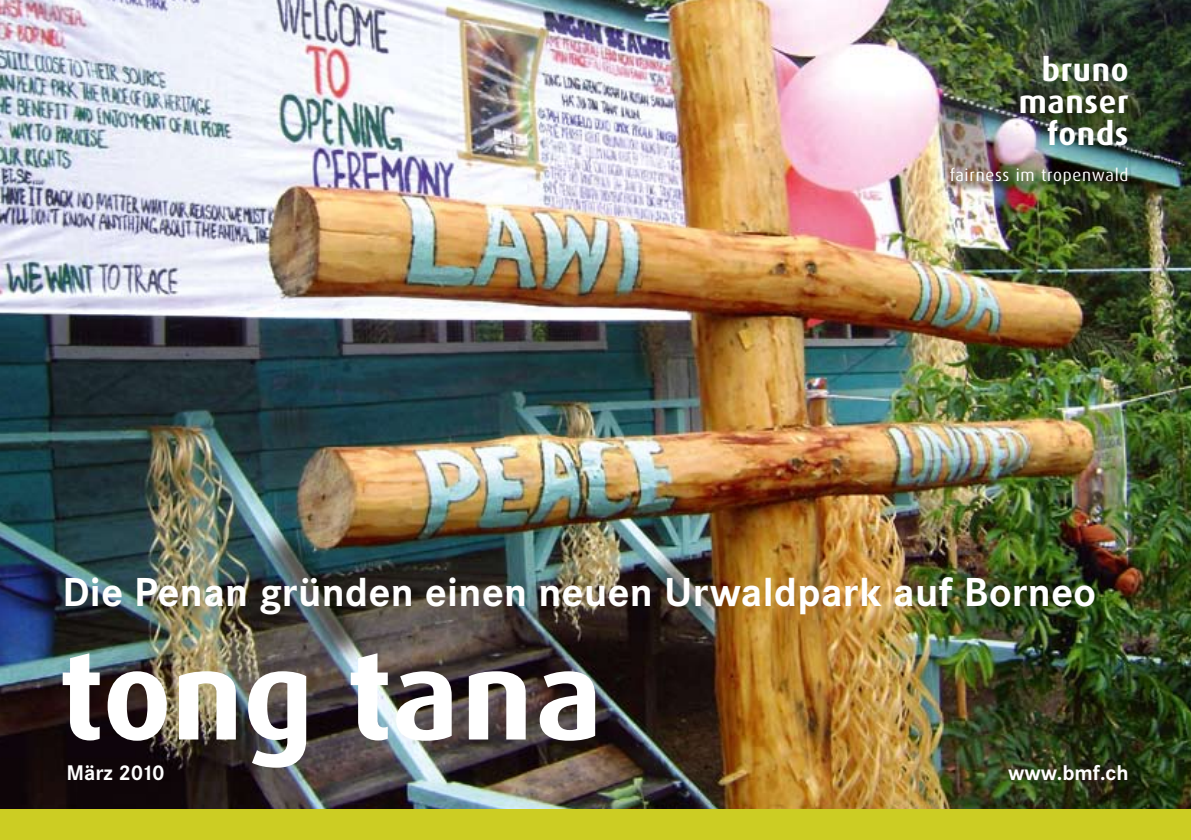
<style>
.page{position:relative;width:1191px;height:840px;background:#fff}
.page>*{position:absolute;margin:0;border:0;box-sizing:border-box;transform-origin:0 0}
.t1{font:700 124px "Dax";color:#fff}
.t2{font:700 42px "Corporate S";letter-spacing:.01em;color:#fff}
.t3{font:700 32px/32px "Dax";letter-spacing:.02em;color:#fff;text-align:right}
.t4{font:700 22px "Corporate S";color:#fff}
.t5{font:17px "Dax";letter-spacing:.045em;color:#fff}
</style>
<div class="page">
<img style="left:0;top:0;width:1191px;height:808px">
<div style="left:0;top:808px;width:1191px;height:31px;background:#cccd23"></div>
<p class="t3" style="left:1018px;top:54px;width:111px">bruno manser fonds</p>
<p class="t5" style="left:949px;top:166px;width:180px">fairness im tropenwald</p>
<p class="t2" style="left:62px;top:567px;width:1035px">Die Penan gründen einen neuen Urwaldpark auf Borneo</p>
<h1 class="t1" style="left:59px;top:626px;width:545px">tong tana</h1>
<p class="t4" style="left:66px;top:759px;width:100px">März 2010</p>
<p class="t4" style="left:1008px;top:759px;width:122px">www.bmf.ch</p>
</div>
